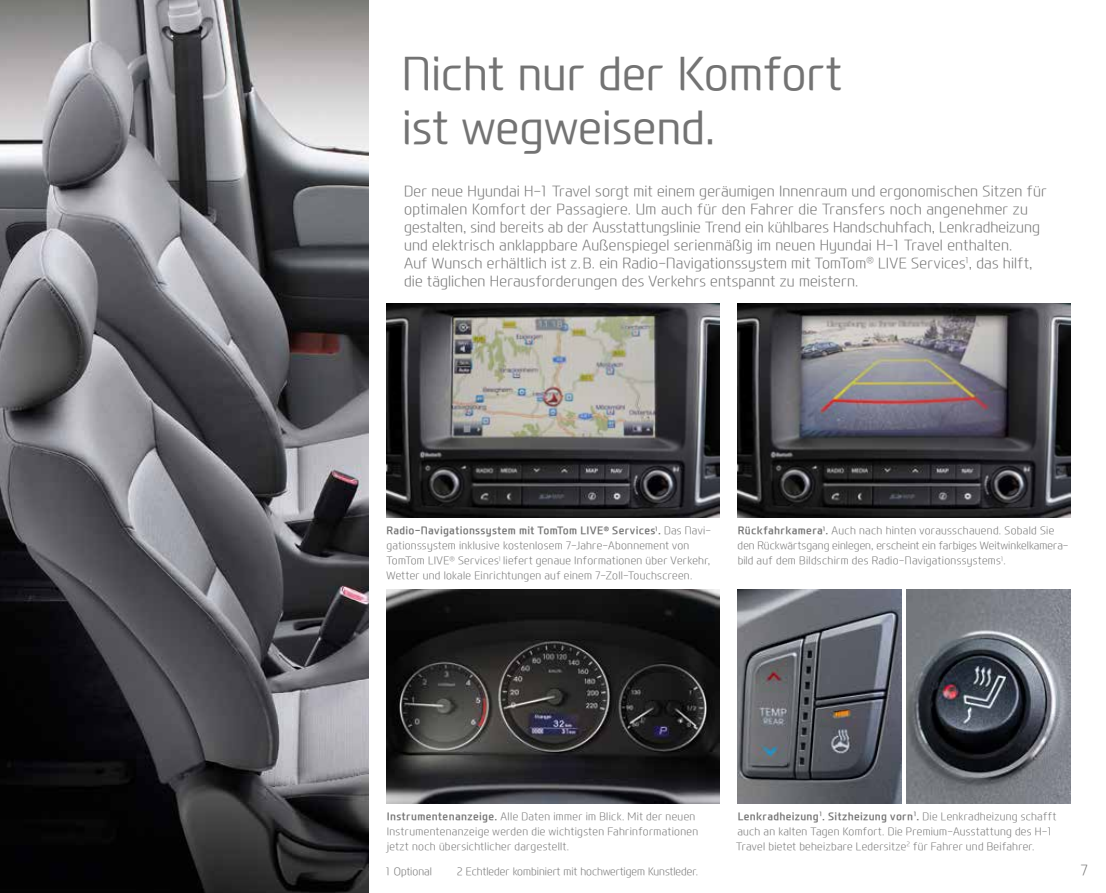
<style>
.page{position:relative;width:1106px;height:893px;background:#fff}
.page>*{position:absolute;margin:0;border:0;box-sizing:border-box;transform-origin:0 0}
.t1{font:300 45px/53.6px "Modern H";letter-spacing:-.005em;color:#737373}
.t2{font:300 14.4px/17.9px "Modern H Eco";letter-spacing:.01em;color:#737373}
.t3{font:300 10.5px/15px "Modern H Eco";letter-spacing:.025em;color:#737373}
.t4{font:700 10.5px "Modern H";letter-spacing:.025em;color:#737373}
.t5{font:300 10.5px "Modern H Eco";color:#737373}
.s1{font-family:"Modern H Eco";font-weight:300}
.s2{font-family:"Modern H";font-weight:700}
</style>
<div class="page">
<img style="left:386px;top:304px;width:333px;height:214px">
<img style="left:737px;top:304px;width:333px;height:214px">
<img style="left:386px;top:589px;width:333px;height:215px">
<img style="left:0;top:0;width:369px;height:893px">
<img style="left:737px;top:589px;width:164px;height:215px">
<img style="left:906px;top:589px;width:164px;height:215px">
<h1 class="t1" style="left:402px;top:46px;width:441px">Nicht nur der Komfort ist wegweisend.</h1>
<p class="t2" style="left:404px;top:182px;width:644px">Der neue Hyundai H-1 Travel sorgt mit einem geräumigen Innenraum und ergonomischen Sitzen für optimalen Komfort der Passagiere. Um auch für den Fahrer die Transfers noch angenehmer zu gestalten, sind bereits ab der Ausstattungslinie Trend ein kühlbares Handschuhfach, Lenkradheizung und elektrisch anklappbare Außenspiegel serienmäßig im neuen Hyundai H-1 Travel enthalten.<br>Auf Wunsch erhältlich ist z.B. ein Radio-Navigationssystem mit TomTom<sup>®</sup> LIVE Services<sup>1</sup>, das hilft, die täglichen Herausforderungen des Verkehrs entspannt zu meistern.</p>
<p class="t4" style="left:386px;top:523px;width:326px">Radio-Navigationssystem mit TomTom LIVE<sup>®</sup> Services<sup>1</sup>. <span class="s1">Das Navi-</span></p>
<p class="t3" style="left:386px;top:538px;width:325px">gationssystem inklusive kostenlosem 7-Jahre-Abonnement von<br>TomTom LIVE<sup>®</sup> Services<sup>1</sup> liefert genaue Informationen über Verkehr,<br>Wetter und lokale Einrichtungen auf einem 7-Zoll-Touchscreen.</p>
<p class="t3" style="left:737px;top:523px;width:332px"><span class="s2">Rückfahrkamera</span><sup>1</sup><span class="s2">.</span> Auch nach hinten vorausschauend. Sobald Sie den Rückwärtsgang einlegen, erscheint ein farbiges Weitwinkelkamera&shy;bild auf dem Bildschirm des Radio-Navigationssystems<sup>1</sup>.</p>
<p class="t3" style="left:386px;top:808px;width:314px"><span class="s2">Instrumentenanzeige.</span> Alle Daten immer im Blick. Mit der neuen<br>Instrumentenanzeige werden die wichtigsten Fahrinformationen jetzt noch übersichtlicher dargestellt.</p>
<p class="t4" style="left:737px;top:809px;width:320px">Lenkradheizung<sup>1</sup>. Sitzheizung vorn<sup>1</sup>. <span class="s1">Die Lenkradheizung schafft</span></p>
<p class="t3" style="left:736px;top:823px;width:317px">auch an kalten Tagen Komfort. Die Premium-Ausstattung des H-1<br>Travel bietet beheizbare Ledersitze<sup>2</sup> für Fahrer und Beifahrer.</p>
<p class="t5" style="left:385px;top:864px;width:48px">1 Optional</p>
<p class="t5" style="left:457px;top:864px;width:242px">2 Echtleder kombiniert mit hochwertigem Kunstleder.</p>
<h2 class="t2" style="left:1080px;top:861px;width:9px">7</h2>
</div>
